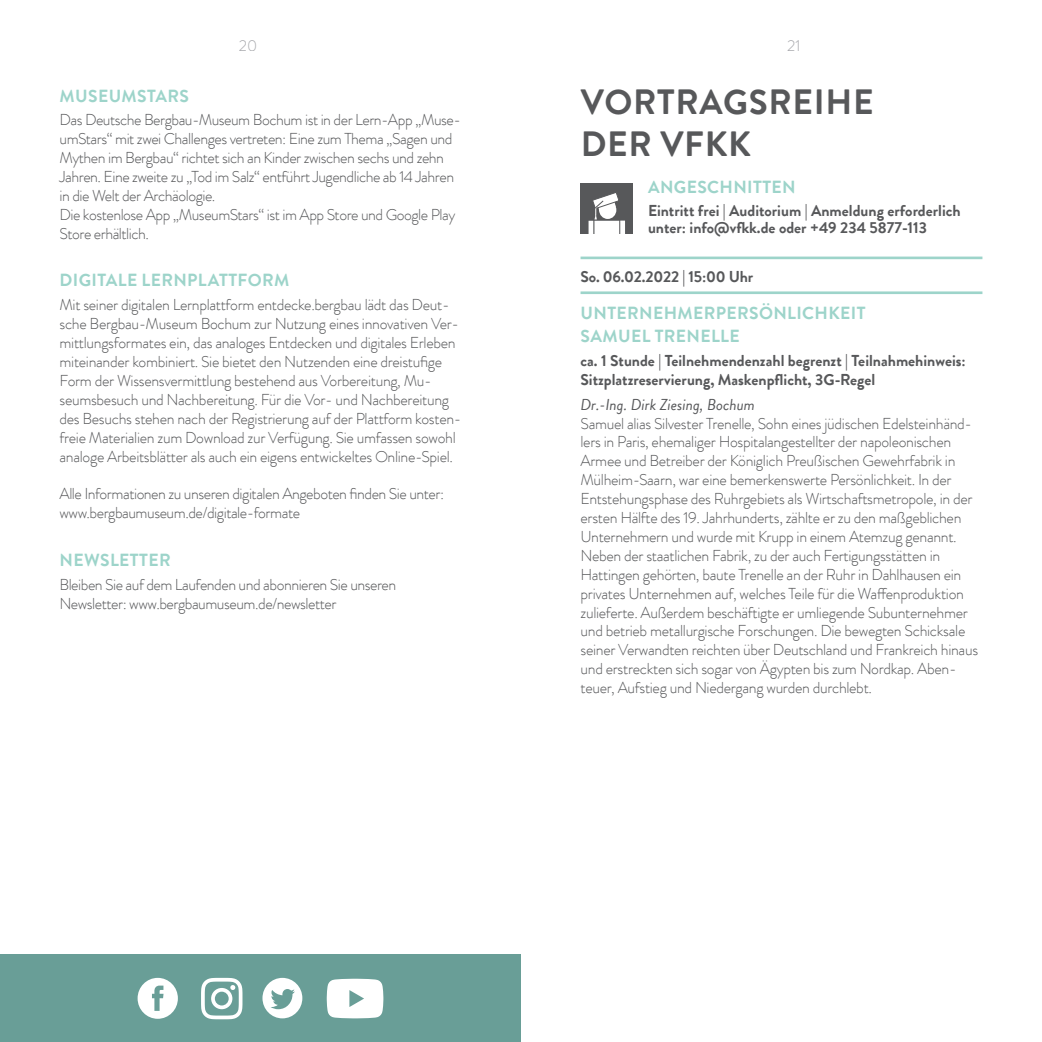
<style>
.page{position:relative;width:1042px;height:1042px;background:#fff}
.page>*{position:absolute;margin:0;border:0;box-sizing:border-box;transform-origin:0 0}
.t1{font:700 35px/42px "Brandon Grotesque Office";letter-spacing:.02em;color:#57585a}
.t2{font:700 17.5px/22.8px "Brandon Grotesque Office";letter-spacing:.02em;color:#9dd4ca}
.t3{font:300 15.75px/18.9px "Brandon Grotesque Office";letter-spacing:-.02em;color:#57585a}
.t4{font:700 15.75px/17.5px "Brandon Grotesque Office";color:#57585a}
.t5{font:italic 15.75px "Brandon Grotesque Office";color:#57585a}
.t6{font:300 15.75px "Brandon Grotesque Office";color:#a7a8ac}
</style>
<div class="page">
<hr style="left:580px;top:257px;width:402px;height:2px;background:#9dd4ca">
<hr style="left:580px;top:291px;width:402px;height:3px;background:#9dd4ca">
<div style="left:580px;top:183px;width:53px;height:51px;background:#57585a"></div>
<div style="left:0;top:954px;width:521px;height:88px;background:#699e97"></div>
<svg style="left:201px;top:978px;width:41px;height:41px"></svg>
<svg style="left:138px;top:978px;width:40px;height:41px"></svg>
<svg style="left:262px;top:978px;width:40px;height:40px"></svg>
<svg style="left:327px;top:978px;width:56px;height:40px"></svg>
<svg style="left:589px;top:193px;width:36px;height:41px"></svg>
<p class="t6" style="left:239px;top:35px;width:20px">20</p>
<p class="t6" style="left:787px;top:35px;width:15px">21</p>
<h1 class="t1" style="left:581px;top:81px;width:294px">VORTRAGSREIHE<br>DER VFKK</h1>
<p class="t2" style="left:648px;top:176px;width:149px">ANGESCHNITTEN</p>
<p class="t4" style="left:648px;top:202px;width:314px">Eintritt frei | Auditorium | Anmeldung erforderlich unter: info@vfkk.de oder +49 234 5877-113</p>
<p class="t4" style="left:580px;top:268px;width:174px">So. 06.02.2022 | 15:00 Uhr</p>
<p class="t2" style="left:581px;top:302px;width:286px">UNTERNEHMERPERSÖNLICHKEIT<br>SAMUEL TRENELLE</p>
<p class="t4" style="left:580px;top:351px;width:387px;line-height:19.2px">ca. 1 Stunde | Teilnehmendenzahl begrenzt | Teilnahmehinweis:<br>Sitzplatzreservierung, Maskenpflicht, 3G-Regel</p>
<p class="t5" style="left:580px;top:393px;width:176px">Dr.-Ing. Dirk Ziesing, Bochum</p>
<p class="t3" style="left:580px;top:414px;width:399px">Samuel alias Silvester Trenelle, Sohn eines jüdischen Edelsteinhänd&shy;lers in Paris, ehemaliger Hospitalangestellter der napoleonischen Armee und Betreiber der Königlich Preußischen Gewehrfabrik in Mülheim-Saarn, war eine bemerkenswerte Persönlichkeit. In der Entstehungsphase des Ruhrgebiets als Wirtschaftsmetropole, in der ersten Hälfte des 19. Jahrhunderts, zählte er zu den maßgeblichen Unternehmern und wurde mit Krupp in einem Atemzug genannt.<br>Neben der staatlichen Fabrik, zu der auch Fertigungsstätten in Hattingen gehörten, baute Trenelle an der Ruhr in Dahlhausen ein privates Unternehmen auf, welches Teile für die Waffenproduktion zulieferte. Außerdem beschäftigte er umliegende Subunternehmer und betrieb metallurgische Forschungen. Die bewegten Schicksale seiner Verwandten reichten über Deutschland und Frankreich hinaus und erstreckten sich sogar von Ägypten bis zum Nordkap. Aben&shy;teuer, Aufstieg und Niedergang wurden durchlebt.</p>
<p class="t2" style="left:60px;top:84px;width:131px">MUSEUMSTARS</p>
<p class="t3" style="left:60px;top:111px;width:403px">Das Deutsche Bergbau-Museum Bochum ist in der Lern-App „Muse&shy;umStars“ mit zwei Challenges vertreten: Eine zum Thema „Sagen und Mythen im Bergbau“ richtet sich an Kinder zwischen sechs und zehn Jahren. Eine zweite zu „Tod im Salz“ entführt Jugendliche ab 14 Jahren in die Welt der Archäologie.<br>Die kostenlose App „MuseumStars“ ist im App Store und Google Play Store erhältlich.</p>
<p class="t2" style="left:60px;top:269px;width:231px">DIGITALE LERNPLATTFORM</p>
<p class="t3" style="left:60px;top:295px;width:403px">Mit seiner digitalen Lernplattform entdecke.bergbau lädt das Deut&shy;sche Bergbau-Museum Bochum zur Nutzung eines innovativen Ver&shy;mittlungsformates ein, das analoges Entdecken und digitales Erleben miteinander kombiniert. Sie bietet den Nutzenden eine dreistufige Form der Wissensvermittlung bestehend aus Vorbereitung, Mu&shy;seumsbesuch und Nachbereitung. Für die Vor- und Nachbereitung des Besuchs stehen nach der Registrierung auf der Plattform kosten&shy;freie Materialien zum Download zur Verfügung. Sie umfassen sowohl analoge Arbeitsblätter als auch ein eigens entwickeltes Online-Spiel.</p>
<p class="t3" style="left:60px;top:484px;width:386px">Alle Informationen zu unseren digitalen Angeboten finden Sie unter: www.bergbaumuseum.de/digitale-formate</p>
<p class="t2" style="left:60px;top:549px;width:113px">NEWSLETTER</p>
<p class="t3" style="left:60px;top:575px;width:338px">Bleiben Sie auf dem Laufenden und abonnieren Sie unseren<br>Newsletter: www.bergbaumuseum.de/newsletter</p>
</div>
